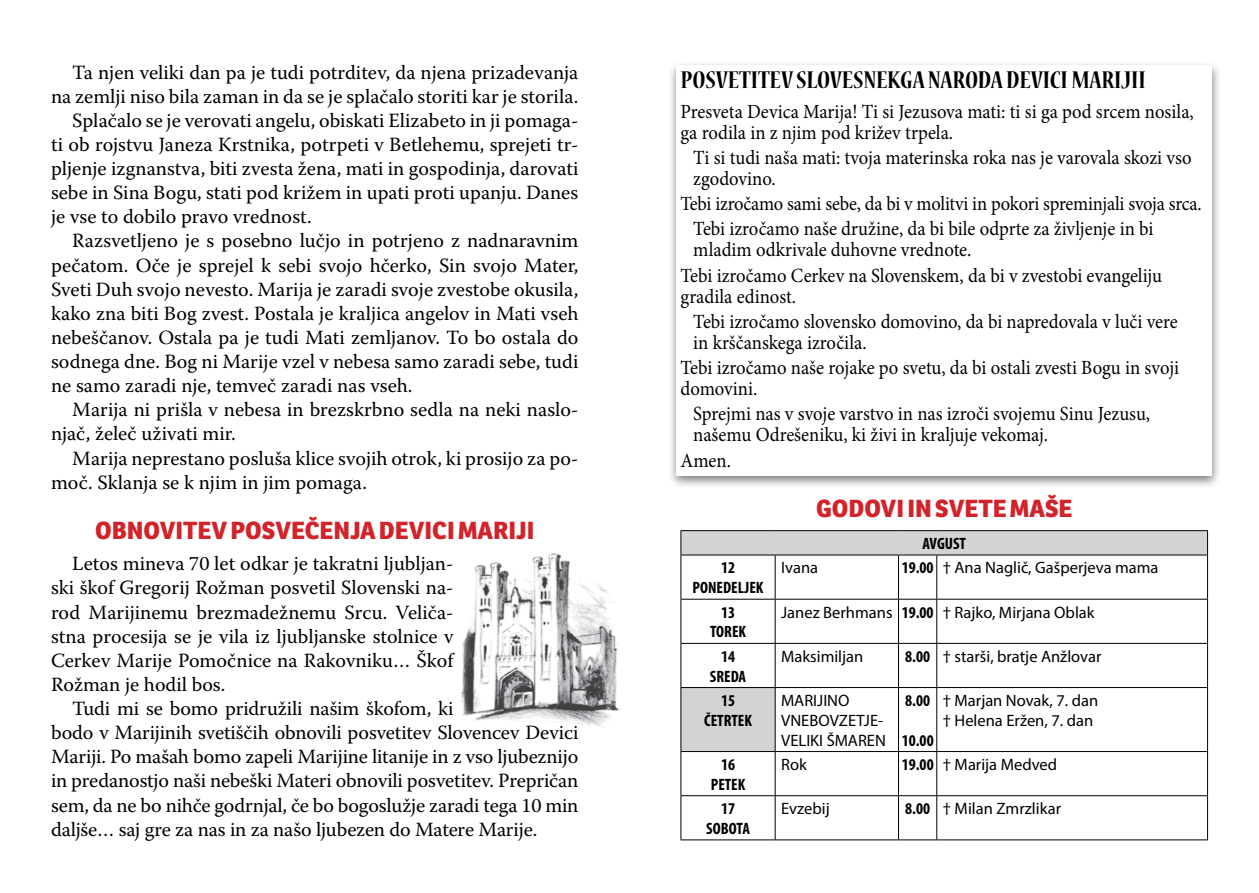
<style>
.page{position:relative;width:1259px;height:893px;background:#fff}
.page>*{position:absolute;margin:0;border:0;box-sizing:border-box;transform-origin:0 0}
.t1{font:700 condensed 27px "Nueva Std";color:#000}
.t2{font:800 24px "Ronnia";color:#d2232a}
.t3{font:20.1px/24.2px "Warnock Pro";color:#000;text-align:justify}
.t4{font:20.1px/25.2px "Minion Pro";color:#000;scale:.93 1}
.t5{font:20.1px/25.2px "Minion Pro";color:#000;scale:.92 1}
.t6{font:16.5px/19.8px "Myriad Pro";color:#000}
.t7{font:700 condensed 16.5px/19.8px "Myriad Pro";color:#000;text-align:center}
.s1{font-weight:700;font-stretch:condensed}
</style>
<div class="page">
<img style="left:461px;top:553px;width:159px;height:174px">
<svg style="left:681px;top:531px;width:526px;height:220px"></svg>
<hr style="left:775px;top:555px;width:1px;height:44px;background:#000">
<hr style="left:898px;top:555px;width:1px;height:44px;background:#000">
<hr style="left:936px;top:555px;width:1px;height:44px;background:#000">
<hr style="left:680px;top:599px;width:95px;height:1px;background:#000">
<hr style="left:775px;top:599px;width:123px;height:1px;background:#000">
<hr style="left:775px;top:600px;width:1px;height:43px;background:#000">
<hr style="left:898px;top:599px;width:38px;height:1px;background:#000">
<hr style="left:898px;top:600px;width:1px;height:43px;background:#000">
<hr style="left:936px;top:599px;width:272px;height:1px;background:#000">
<hr style="left:936px;top:600px;width:1px;height:43px;background:#000">
<hr style="left:680px;top:643px;width:95px;height:1px;background:#000">
<hr style="left:775px;top:643px;width:123px;height:1px;background:#000">
<hr style="left:775px;top:644px;width:1px;height:43px;background:#000">
<hr style="left:898px;top:643px;width:38px;height:1px;background:#000">
<hr style="left:898px;top:644px;width:1px;height:43px;background:#000">
<hr style="left:936px;top:643px;width:272px;height:1px;background:#000">
<hr style="left:936px;top:644px;width:1px;height:43px;background:#000">
<hr style="left:775px;top:687px;width:123px;height:1px;background:#000">
<hr style="left:898px;top:687px;width:38px;height:1px;background:#000">
<hr style="left:898px;top:688px;width:1px;height:63px;background:#000">
<hr style="left:936px;top:687px;width:272px;height:1px;background:#000">
<hr style="left:936px;top:688px;width:1px;height:63px;background:#000">
<hr style="left:775px;top:751px;width:123px;height:1px;background:#000">
<hr style="left:775px;top:752px;width:1px;height:43px;background:#000">
<hr style="left:898px;top:751px;width:38px;height:1px;background:#000">
<hr style="left:898px;top:752px;width:1px;height:43px;background:#000">
<hr style="left:936px;top:751px;width:272px;height:1px;background:#000">
<hr style="left:936px;top:752px;width:1px;height:43px;background:#000">
<hr style="left:775px;top:795px;width:123px;height:1px;background:#000">
<hr style="left:775px;top:796px;width:1px;height:43px;background:#000">
<hr style="left:898px;top:795px;width:38px;height:1px;background:#000">
<hr style="left:898px;top:796px;width:1px;height:43px;background:#000">
<hr style="left:936px;top:795px;width:272px;height:1px;background:#000">
<hr style="left:936px;top:796px;width:1px;height:43px;background:#000">
<hr style="left:775px;top:839px;width:123px;height:1px;background:#000">
<hr style="left:898px;top:839px;width:38px;height:1px;background:#000">
<hr style="left:936px;top:839px;width:272px;height:1px;background:#000">
<hr style="left:680px;top:795px;width:95px;height:1px;background:#000">
<hr style="left:680px;top:555px;width:1px;height:44px;background:#000">
<hr style="left:1207px;top:555px;width:1px;height:44px;background:#000">
<hr style="left:680px;top:600px;width:1px;height:43px;background:#000">
<hr style="left:1207px;top:600px;width:1px;height:43px;background:#000">
<hr style="left:680px;top:644px;width:1px;height:43px;background:#000">
<hr style="left:1207px;top:644px;width:1px;height:43px;background:#000">
<hr style="left:1207px;top:688px;width:1px;height:63px;background:#000">
<hr style="left:680px;top:752px;width:1px;height:43px;background:#000">
<hr style="left:1207px;top:752px;width:1px;height:43px;background:#000">
<hr style="left:680px;top:796px;width:1px;height:43px;background:#000">
<hr style="left:1207px;top:796px;width:1px;height:43px;background:#000">
<hr style="left:680px;top:687px;width:95px;height:1px;background:#000">
<hr style="left:680px;top:688px;width:1px;height:63px;background:#000">
<hr style="left:775px;top:688px;width:1px;height:63px;background:#000">
<hr style="left:680px;top:751px;width:95px;height:1px;background:#000">
<hr style="left:680px;top:839px;width:95px;height:1px;background:#000">
<hr style="left:680px;top:530px;width:95px;height:1px;background:#000">
<svg style="left:680px;top:531px;width:1px;height:24px"></svg>
<hr style="left:775px;top:530px;width:123px;height:1px;background:#000">
<hr style="left:898px;top:530px;width:38px;height:1px;background:#000">
<hr style="left:936px;top:530px;width:272px;height:1px;background:#000">
<svg style="left:1207px;top:531px;width:1px;height:24px"></svg>
<hr style="left:680px;top:555px;width:95px;height:1px;background:#000">
<hr style="left:775px;top:555px;width:123px;height:1px;background:#000">
<hr style="left:898px;top:555px;width:38px;height:1px;background:#000">
<hr style="left:936px;top:555px;width:272px;height:1px;background:#000">
<div style="left:667px;top:60px;width:554px;height:429px;background:#000;opacity:.5"></div>
<div style="left:676px;top:65px;width:536px;height:411px;background:#fff"></div>
<p class="t3" style="left:72px;top:60px;width:507px">Ta njen veliki dan pa je tudi potrditev, da njena prizadevanja</p>
<p class="t3" style="left:51px;top:84px;width:529px">na zemlji niso bila zaman in da se je splačalo storiti kar je storila.</p>
<p class="t3" style="left:72px;top:108px;width:507px">Splačalo se je verovati angelu, obiskati Elizabeto in ji pomaga-</p>
<p class="t3" style="left:51px;top:132px;width:529px">ti ob rojstvu Janeza Krstnika, potrpeti v Betlehemu, sprejeti tr-</p>
<p class="t3" style="left:51px;top:156px;width:529px">pljenje izgnanstva, biti zvesta žena, mati in gospodinja, darovati</p>
<p class="t3" style="left:51px;top:180px;width:529px">sebe in Sina Bogu, stati pod križem in upati proti upanju. Danes</p>
<p class="t3" style="left:51px;top:204px;width:262px">je vse to dobilo pravo vrednost.</p>
<p class="t3" style="left:72px;top:228px;width:507px">Razsvetljeno je s posebno lučjo in potrjeno z nadnaravnim</p>
<p class="t3" style="left:51px;top:253px;width:529px">pečatom. Oče je sprejel k sebi svojo hčerko, Sin svojo Mater,</p>
<p class="t3" style="left:51px;top:277px;width:529px">Sveti Duh svojo nevesto. Marija je zaradi svoje zvestobe okusila,</p>
<p class="t3" style="left:51px;top:301px;width:529px">kako zna biti Bog zvest. Postala je kraljica angelov in Mati vseh</p>
<p class="t3" style="left:51px;top:325px;width:529px">nebeščanov. Ostala pa je tudi Mati zemljanov. To bo ostala do</p>
<p class="t3" style="left:51px;top:349px;width:529px">sodnega dne. Bog ni Marije vzel v nebesa samo zaradi sebe, tudi</p>
<p class="t3" style="left:51px;top:373px;width:363px">ne samo zaradi nje, temveč zaradi nas vseh.</p>
<p class="t3" style="left:72px;top:397px;width:507px">Marija ni prišla v nebesa in brezskrbno sedla na neki naslo-</p>
<p class="t3" style="left:51px;top:421px;width:186px">njač, želeč uživati mir.</p>
<p class="t3" style="left:72px;top:445px;width:507px">Marija neprestano posluša klice svojih otrok, ki prosijo za po-</p>
<p class="t3" style="left:51px;top:470px;width:317px">moč. Sklanja se k njim in jim pomaga.</p>
<p class="t2" style="left:95px;top:515px;width:441px">OBNOVITEV POSVEČENJA DEVICI MARIJI</p>
<p class="t3" style="left:51px;top:551px;width:404px;text-indent:21px">Letos mineva 70 let odkar je takratni ljubljan&shy;ski škof Gregorij Rožman posvetil Slovenski na&shy;rod Marijinemu brezmadežnemu Srcu. Veliča&shy;stna procesija se je vila iz ljubljanske stolnice v Cerkev Marije Pomočnice na Rakovniku… Škof Rožman je hodil bos.</p>
<p class="t3" style="left:51px;top:696px;width:529px;text-align:left;text-indent:21px">Tudi mi se bomo pridružili našim škofom, ki<br>bodo v Marijinih svetiščih obnovili posvetitev Slovencev Devici Mariji. Po mašah bomo zapeli Marijine litanije in z vso ljubeznijo in predanostjo naši nebeški Materi obnovili posvetitev. Prepričan sem, da ne bo nihče godrnjal, če bo bogoslužje zaradi tega 10 min daljše… saj gre za nas in za našo ljubezen do Matere Marije.</p>
<h1 class="t1" style="left:680px;top:68px;width:466px">POSVETITEV SLOVESNEKGA NARODA DEVICI MARIJII</h1>
<p class="t4" style="left:680px;top:101px;width:553px;line-height:21px">Presveta Devica Marija! Ti si Jezusova mati: ti si ga pod srcem nosila, ga rodila in z njim pod križev trpela.</p>
<p class="t4" style="left:693px;top:147px;width:537px;line-height:21px">Ti si tudi naša mati: tvoja materinska roka nas je varovala skozi vso zgodovino.</p>
<p class="t5" style="left:693px;top:191px;width:554px;text-indent:-13px">Tebi izročamo sami sebe, da bi v molitvi in pokori spreminjali svoja srca.<br>Tebi izročamo naše družine, da bi bile odprte za življenje in bi</p>
<p class="t4" style="left:680px;top:237px;width:519px;text-indent:13px">mladim odkrivale duhovne vrednote.<br>Tebi izročamo Cerkev na Slovenskem, da bi v zvestobi evangeliju</p>
<p class="t4" style="left:693px;top:284px;width:522px;text-indent:-13px">gradila edinost.<br>Tebi izročamo slovensko domovino, da bi napredovala v luči vere</p>
<p class="t4" style="left:680px;top:330px;width:537px;text-indent:13px">in krščanskega izročila.<br>Tebi izročamo naše rojake po svetu, da bi ostali zvesti Bogu in svoji</p>
<p class="t4" style="left:693px;top:376px;width:493px;text-indent:-13px">domovini.<br>Sprejmi nas v svoje varstvo in nas izroči svojemu Sinu Jezusu,</p>
<p class="t4" style="left:680px;top:422px;width:397px;text-indent:13px">našemu Odrešeniku, ki živi in kraljuje vekomaj.<br>Amen.</p>
<p class="t2" style="left:816px;top:493px;width:258px">GODOVI IN SVETE MAŠE</p>
<p class="t7" style="left:922px;top:533px;width:45px">AVGUST</p>
<p class="t7" style="left:692px;top:558px;width:72px">12<br>PONEDELJEK</p>
<p class="t6" style="left:781px;top:558px;width:39px">Ivana</p>
<p class="t6" style="left:901px;top:558px;width:258px"><span class="s1">19.00</span> † Ana Naglič, Gašperjeva mama</p>
<p class="t7" style="left:710px;top:602px;width:38px">13<br>TOREK</p>
<p class="t6" style="left:781px;top:602px;width:315px">Janez Berhmans <span class="s1">19.00</span> † Rajko, Mirjana Oblak</p>
<p class="t7" style="left:710px;top:646px;width:38px">14<br>SREDA</p>
<p class="t6" style="left:781px;top:646px;width:84px">Maksimiljan</p>
<p class="t6" style="left:905px;top:646px;width:198px"><span class="s1">8.00</span> † starši, bratje Anžlovar</p>
<p class="t7" style="left:704px;top:690px;width:49px">15<br>ČETRTEK</p>
<p class="t6" style="left:781px;top:690px;width:106px">MARIJINO<br>VNEBOVZETJE-<br>VELIKI ŠMAREN</p>
<p class="t7" style="left:905px;top:690px;width:26px">8.00</p>
<p class="t6" style="left:943px;top:690px;width:157px">† Marjan Novak, 7. dan † Helena Eržen, 7. dan</p>
<p class="t7" style="left:901px;top:730px;width:33px">10.00</p>
<p class="t7" style="left:711px;top:754px;width:36px">16<br>PETEK</p>
<p class="t6" style="left:781px;top:754px;width:27px">Rok</p>
<p class="t6" style="left:901px;top:754px;width:157px"><span class="s1">19.00</span> † Marija Medved</p>
<p class="t7" style="left:706px;top:798px;width:45px">17<br>SOBOTA</p>
<p class="t6" style="left:781px;top:798px;width:50px">Evzebij</p>
<p class="t6" style="left:905px;top:798px;width:157px"><span class="s1">8.00</span> † Milan Zmrzlikar</p>
</div>
